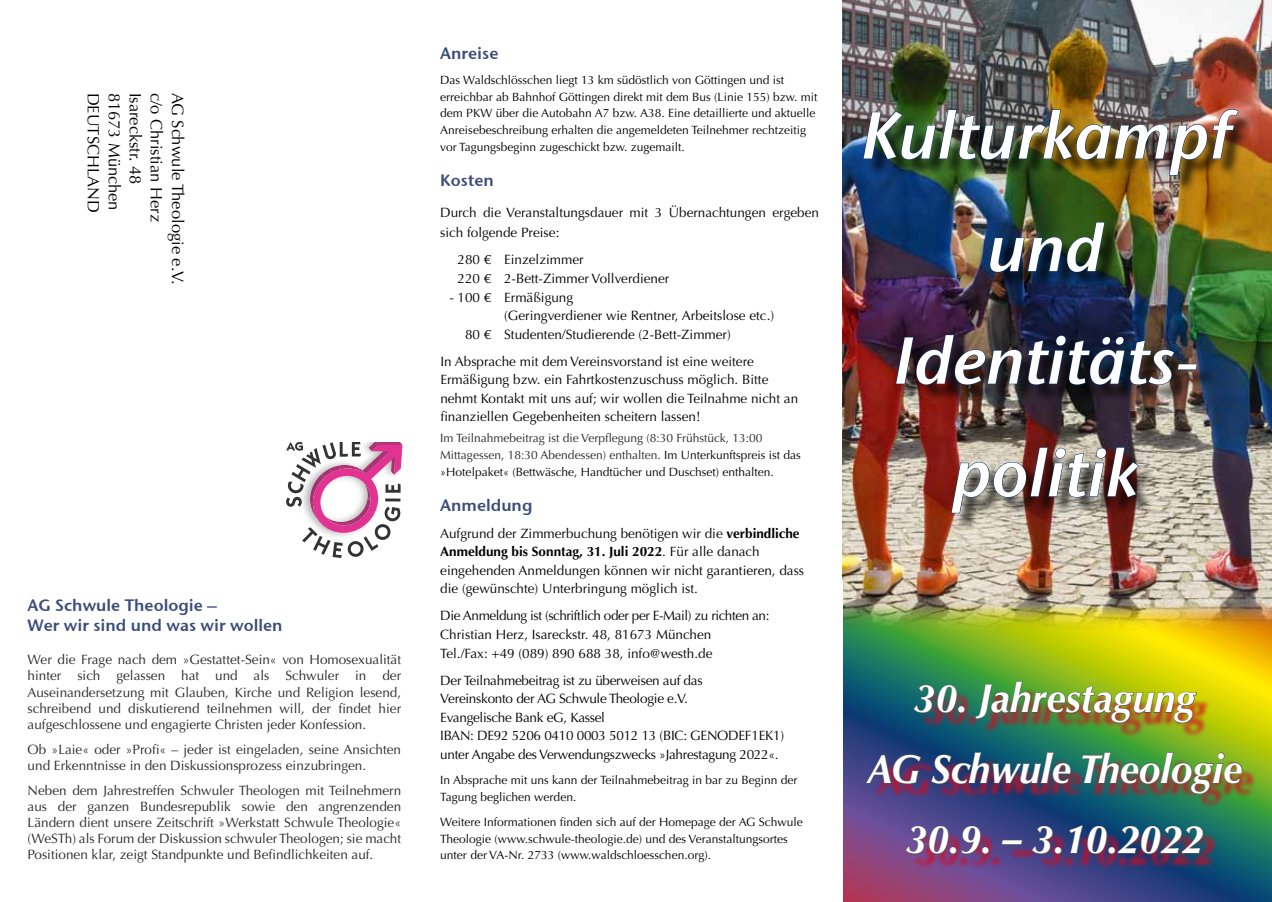
<style>
.page{position:relative;width:1272px;height:902px;background:#fff}
.page>*{position:absolute;margin:0;border:0;box-sizing:border-box;transform-origin:0 0}
.t1{font:66px/112.5px "Stone Sans Sem ITCTT Semi Ita";color:#fff;text-align:center}
.t2{font:italic 700 40.5px/70.5px "Optima";color:#fff;text-align:center;scale:.95 1}
.t3{font:16.5px "Optima";color:#000}
.t4{font:16.5px/19.8px "Stone Sans Sem ITCTT Semi";color:#3b4c7a}
.t5{font:13.5px/18.6px "Optima";color:#000}
.t6{font:13.5px/16.2px "Optima";color:#272726;text-align:justify}
.t7{font:13.5px/18.6px "Optima";letter-spacing:-.02em;color:#000}
.t8{font:12px/16.8px "Optima";color:#000}
.t9{font:12px/16.8px "Optima";color:#272726}
.s1{color:#000}
.s2{font-weight:700}
</style>
<div class="page">
<svg style="left:286px;top:442px;width:116px;height:116px"></svg>
<img style="left:842px;top:0;width:429px;height:602px">
<div style="left:865px;top:112px;width:390px;height:420px;background:#000;opacity:.75"></div>
<img style="left:862px;top:109px;width:376px;height:67px">
<img style="left:989px;top:222px;width:116px;height:50px">
<img style="left:895px;top:334px;width:302px;height:51px">
<img style="left:950px;top:447px;width:189px;height:66px">
<img style="left:843px;top:602px;width:428px;height:299px">
<div style="left:872px;top:687px;width:384px;height:182px;background:#d30a21;opacity:.75"></div>
<svg style="left:913px;top:684px;width:52px;height:29px;background:#396059"></svg>
<img style="left:975px;top:680px;width:222px;height:43px">
<svg style="left:865px;top:753px;width:56px;height:31px;background:#493c6e"></svg>
<svg style="left:930px;top:751px;width:141px;height:33px;background:#314762"></svg>
<svg style="left:1081px;top:751px;width:161px;height:43px;background:#587240"></svg>
<svg style="left:905px;top:825px;width:84px;height:29px;background:#694379"></svg>
<svg style="left:1001px;top:839px;width:21px;height:6px"></svg>
<svg style="left:1031px;top:825px;width:30px;height:29px"></svg>
<svg style="left:1068px;top:825px;width:135px;height:29px;background:#344163"></svg>
<p class="t3" style="left:103px;top:92px;width:122px;rotate:90deg">DEUTSCHLAND</p>
<p class="t3" style="left:124px;top:92px;width:120px;rotate:90deg">81673 München</p>
<p class="t3" style="left:145px;top:92px;width:94px;rotate:90deg">Isareckstr. 48</p>
<p class="t3" style="left:166px;top:92px;width:131px;rotate:90deg">c/o Christian Herz</p>
<p class="t3" style="left:187px;top:92px;width:194px;rotate:90deg">AG Schwule Theologie e.V.</p>
<p class="t4" style="left:28px;top:594px;width:256px">AG Schwule Theologie –<br>Wer wir sind und was wir wollen</p>
<p class="t6" style="left:28px;top:651px;width:375px">Wer die Frage nach dem »Gestattet-Sein« von Homosexualität hinter sich gelassen hat und als Schwuler in der Auseinandersetzung mit Glauben, Kirche und Religion lesend, schreibend und diskutierend teilnehmen will, der findet hier aufgeschlossene und engagierte Christen jeder Konfession.</p>
<p class="t6" style="left:28px;top:741px;width:375px">Ob »Laie« oder »Profi« – jeder ist eingeladen, seine Ansichten und Erkenntnisse in den Diskussionsprozess einzubringen.</p>
<p class="t6" style="left:28px;top:782px;width:375px">Neben dem Jahrestreffen Schwuler Theologen mit Teilnehmern aus der ganzen Bundesrepublik sowie den angrenzenden Ländern dient unsere Zeitschrift »Werkstatt Schwule Theologie« (WeSTh) als Forum der Diskussion schwuler Theologen; sie macht Positionen klar, zeigt Standpunkte und Befindlichkeiten auf.</p>
<p class="t4" style="left:440px;top:42px;width:60px">Anreise</p>
<p class="t8" style="left:440px;top:71px;width:379px">Das Waldschlösschen liegt 13 km südöstlich von Göttingen und ist erreichbar ab Bahnhof Göttingen direkt mit dem Bus (Linie 155) bzw. mit dem PKW über die Autobahn A7 bzw. A38. Eine detaillierte und aktuelle Anreisebeschreibung erhalten die angemeldeten Teilnehmer rechtzeitig vor Tagungsbeginn zugeschickt bzw. zugemailt.</p>
<p class="t4" style="left:440px;top:169px;width:55px">Kosten</p>
<p class="t5" style="left:440px;top:202px;width:380px;line-height:20.4px">Durch die Veranstaltungsdauer mit 3 Übernachtungen ergeben sich folgende Preise:</p>
<p class="t5" style="left:457px;top:251px;width:213px">280 € Einzelzimmer<br>220 € 2-Bett-Zimmer Vollverdiener</p>
<p class="t5" style="left:449px;top:288px;width:125px">- 100 € Ermäßigung</p>
<p class="t5" style="left:504px;top:306px;width:271px">(Geringverdiener wie Rentner, Arbeitslose etc.)</p>
<p class="t5" style="left:465px;top:325px;width:267px">80 € Studenten/Studierende (2-Bett-Zimmer)</p>
<p class="t5" style="left:440px;top:352px;width:359px">In Absprache mit dem Vereinsvorstand ist eine weitere Ermäßigung bzw. ein Fahrtkostenzuschuss möglich. Bitte nehmt Kontakt mit uns auf; wir wollen die Teilnahme nicht an finanziellen Gegebenheiten scheitern lassen!</p>
<p class="t9" style="left:440px;top:430px;width:362px">Im Teilnahmebeitrag ist die Verpflegung (8:30 Frühstück, 13:00<br>Mittagessen, 18:30 Abendessen) enthalten. <span class="s1">Im Unterkunftspreis ist das »Hotelpaket« (Bettwäsche, Handtücher und Duschset) enthalten.</span></p>
<p class="t4" style="left:440px;top:493px;width:94px">Anmeldung</p>
<p class="t5" style="left:440px;top:524px;width:365px">Aufgrund der Zimmerbuchung benötigen wir die <span class="s2">verbindliche Anmeldung bis Sonntag, 31. Juli 2022</span>. Für alle danach eingehenden Anmeldungen können wir nicht garantieren, dass die (gewünschte) Unterbringung möglich ist.</p>
<p class="t5" style="left:440px;top:606px;width:330px">Die Anmeldung ist (schriftlich oder per E-Mail) zu richten an:<br>Christian Herz, Isareckstr. 48, 81673 München<br>Tel./Fax: +49 (089) 890 688 38, info@westh.de</p>
<p class="t7" style="left:440px;top:670px;width:345px">Der Teilnahmebeitrag ist zu überweisen auf das<br>Vereinskonto der AG Schwule Theologie e.V.<br>Evangelische Bank eG, Kassel<br>IBAN: DE92 5206 0410 0003 5012 13 (BIC: GENODEF1EK1) unter Angabe des Verwendungszwecks »Jahrestagung 2022«.</p>
<p class="t8" style="left:440px;top:771px;width:359px">In Absprache mit uns kann der Teilnahmebeitrag in bar zu Beginn der<br>Tagung beglichen werden.</p>
<p class="t8" style="left:440px;top:813px;width:364px">Weitere Informationen finden sich auf der Homepage der AG Schwule<br>Theologie (www.schwule-theologie.de) und des Veranstaltungsortes unter der VA-Nr. 2733 (www.waldschloesschen.org).</p>
<h1 class="t1" style="left:860px;top:76px;width:372px">Kulturkampf und<br>Identitäts&shy;politik</h1>
<h2 class="t2" style="left:867px;top:663px;width:396px">30. Jahrestagung<br>AG Schwule Theologie<br>30.9. – 3.10.2022</h2>
</div>
